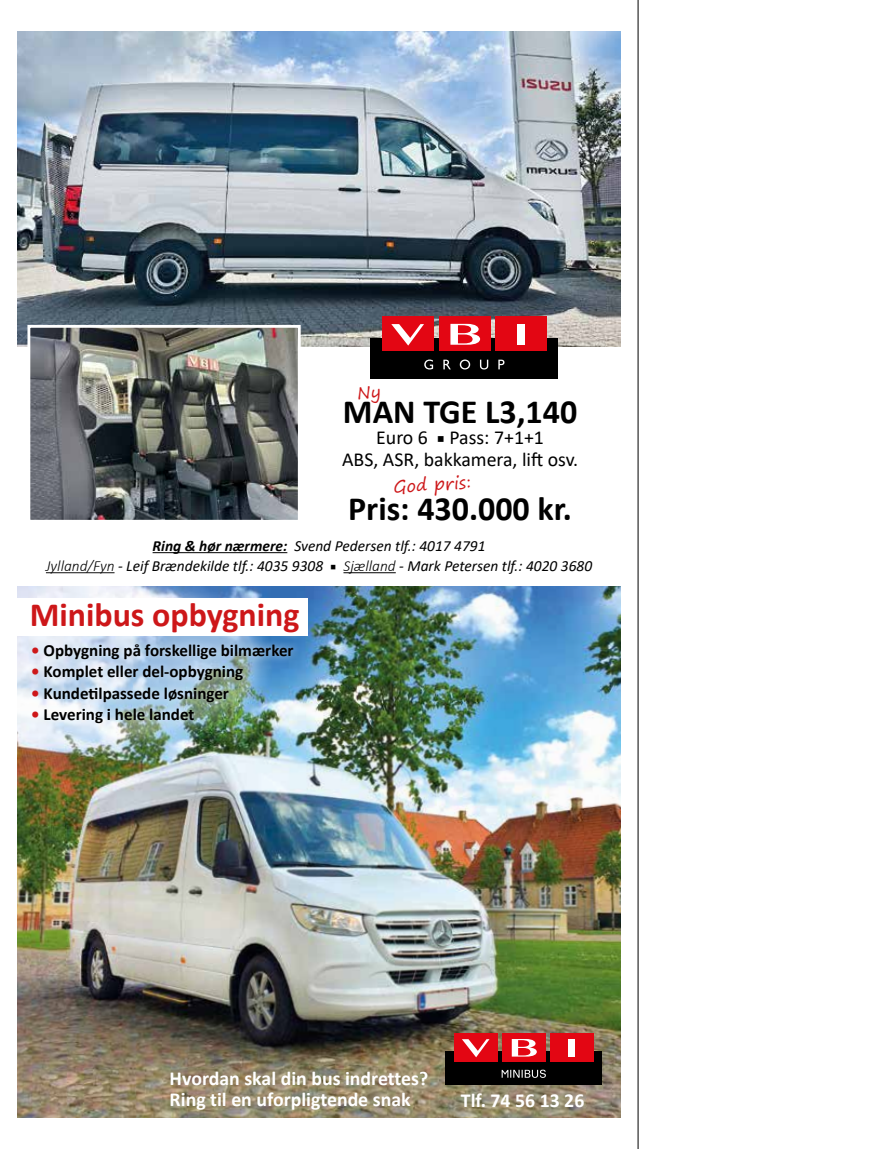
<style>
.page{position:relative;width:893px;height:1149px;background:#fff}
.page>*{position:absolute;margin:0;border:0;box-sizing:border-box;transform-origin:0 0}
.t1{font:700 34.05px "Calibri";color:#000}
.t2{font:700 34.05px "Calibri";color:#cd1719}
.t3{font:700 19.8px/21.3px "Calibri";color:#fff}
.t4{font:19.8px/21.3px "Calibri";color:#000;text-align:center}
.t5{font:700 16.95px "Calibri";color:#000}
.t6{font:16.95px "Segoe Print";color:#cd1719}
.t7{font:italic 15.45px/19.8px "Calibri";color:#000;text-align:center}
.s1{font-family:"Minion Pro"}
.s2{font-weight:700}
.s3{font-weight:300}
.s4{font-family:"Minion Pro";font-style:normal}
.s5{color:#cd1719}
</style>
<div class="page">
<img style="left:18px;top:32px;width:602px;height:314px">
<img style="left:18px;top:586px;width:602px;height:530px">
<div style="left:445px;top:1050px;width:157px;height:34px;background:#000"></div>
<div style="left:454px;top:1032px;width:43px;height:29px;background:#e30613"></div>
<div style="left:502px;top:1032px;width:43px;height:29px;background:#e30613"></div>
<div style="left:550px;top:1032px;width:43px;height:29px;background:#e30613"></div>
<svg style="left:462px;top:1039px;width:27px;height:17px"></svg>
<svg style="left:512px;top:1039px;width:25px;height:17px"></svg>
<div style="left:568px;top:1038px;width:7px;height:18px;background:#fff"></div>
<svg style="left:502px;top:1069px;width:44px;height:8px"></svg>
<hr style="left:153px;top:552px;width:134px;height:1px;background:#000">
<hr style="left:343px;top:572px;width:53px;height:1px;background:#000">
<div style="left:371px;top:338px;width:187px;height:41px;background:#000"></div>
<div style="left:382px;top:316px;width:51px;height:34px;background:#e30613"></div>
<div style="left:439px;top:316px;width:51px;height:34px;background:#e30613"></div>
<div style="left:496px;top:316px;width:51px;height:34px;background:#e30613"></div>
<svg style="left:391px;top:324px;width:33px;height:21px"></svg>
<svg style="left:450px;top:324px;width:30px;height:20px"></svg>
<div style="left:517px;top:324px;width:8px;height:20px;background:#fff"></div>
<svg style="left:424px;top:359px;width:9px;height:10px"></svg>
<svg style="left:443px;top:359px;width:8px;height:10px"></svg>
<svg style="left:460px;top:359px;width:10px;height:10px"></svg>
<svg style="left:480px;top:359px;width:8px;height:10px"></svg>
<svg style="left:498px;top:359px;width:6px;height:10px"></svg>
<img style="left:18px;top:572px;width:260px;height:188px">
<div style="left:18px;top:598px;width:290px;height:37px;background:#fff"></div>
<div style="left:23px;top:593px;width:284px;height:47px;background:#fff"></div>
<img style="left:31px;top:329px;width:266px;height:189px">
<div style="left:27px;top:325px;width:274px;height:197px;border:3px solid #fff"></div>
<div style="left:24px;top:635px;width:278px;height:96px;background:#fff;opacity:.75"></div>
<hr style="left:638px;top:0;width:1px;height:1148px;background:#000">
<h1 class="t1" style="left:343px;top:387px;width:236px">MAN TGE L3,140</h1>
<p class="t4" style="left:342px;top:426px;width:237px">Euro 6 <span class="s1">■</span> Pass: 7+1+1<br>ABS, ASR, bakkamera, lift osv.</p>
<h1 class="t1" style="left:348px;top:484px;width:225px">Pris: 430.000 kr.</h1>
<p class="t6" style="left:393px;top:471px;width:79px;rotate:-3deg">God pris:</p>
<p class="t7" style="left:46px;top:535px;width:548px"><span class="s2">Ring &amp; hør nærmere:</span> Svend Pedersen tlf.: 4017 4791<br><span class="s3">Jylland/Fyn</span> - Leif Brændekilde tlf.: 4035 9308 <span class="s4">■</span> <span class="s3">Sjælland</span> - Mark Petersen tlf.: 4020 3680</p>
<h1 class="t2" style="left:30px;top:590px;width:271px">Minibus opbygning</h1>
<p class="t5" style="left:31px;top:638px;width:264px"><span class="s5">•</span> Opbygning på forskellige bilmærker</p>
<p class="t5" style="left:31px;top:659px;width:213px"><span class="s5">•</span> Komplet eller del-opbygning</p>
<p class="t5" style="left:31px;top:681px;width:199px"><span class="s5">•</span> Kundetilpassede løsninger</p>
<p class="t5" style="left:31px;top:702px;width:165px"><span class="s5">•</span> Levering i hele landet</p>
<p class="t3" style="left:170px;top:1066px;width:260px">Hvordan skal din bus indrettes?<br>Ring til en uforpligtende snak</p>
<p class="t3" style="left:461px;top:1089px;width:125px">Tlf. 74 56 13 26</p>
</div>
